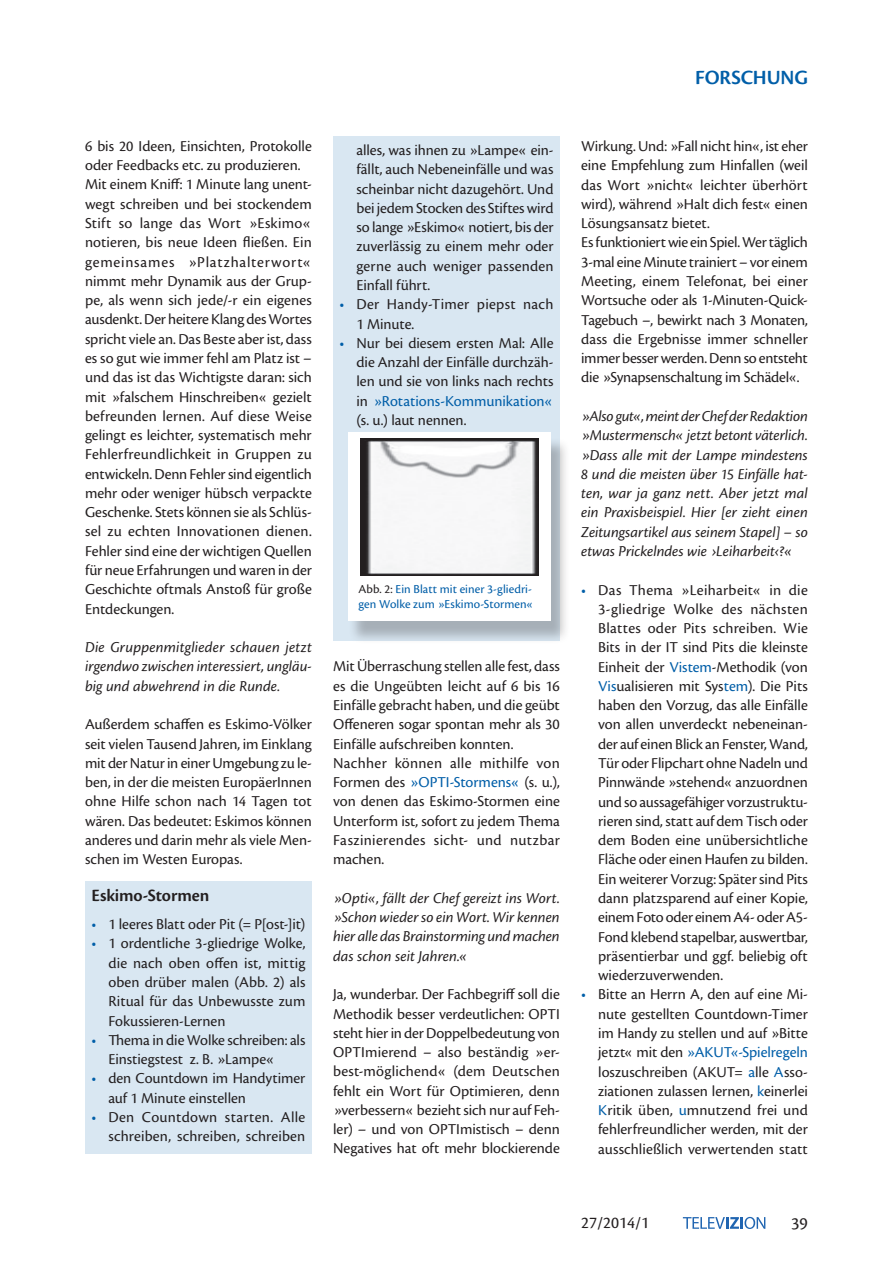
<style>
.page{position:relative;width:893px;height:1263px;background:#fff}
.page>*{position:absolute;margin:0;border:0;box-sizing:border-box;transform-origin:0 0}
.t1{font:600 21px "Cronos Pro";color:#005ea8}
.t2{font:600 18px "Cronos Pro";letter-spacing:-.005em;color:#231f20}
.t3{font:18px "Cronos Pro";color:#231f20}
.t4{font:17.25px "Cronos Pro";color:#231f20}
.t5{font:15.75px/19.4px "Cronos Pro";color:#231f20;text-align:justify}
.t6{font:italic 15.75px/19.4px "Cronos Pro";color:#231f20;text-align:justify}
.t7{font:15.75px/19.4px "Cronos Pro";letter-spacing:.02em;color:#231f20}
.t8{font:12.75px/15.3px "Cronos Pro";letter-spacing:.005em;color:#005ea8}
.s1{color:#005ea8}
.s2{color:#231f20}
</style>
<div class="page">
<div style="left:333px;top:136px;width:227px;height:505px;background:#d9e7f2"></div>
<div style="left:85px;top:881px;width:227px;height:272px;background:#d9e7f2"></div>
<div style="left:348px;top:436px;width:222px;height:207px;background:#231f20;opacity:.28"></div>
<div style="left:348px;top:432px;width:203px;height:189px;background:#fff"></div>
<img style="left:361px;top:439px;width:177px;height:136px">
<svg style="left:683px;top:1217px;width:82px;height:12px"></svg>
<h1 class="t1" style="left:695px;top:65px;width:12px">FORS</h1>
<h1 class="t1" style="left:741px;top:65px;width:69px">CHUNG</h1>
<p class="t5" style="left:85px;top:136px;width:228px;text-align:left">6 bis 20 Ideen, Einsichten, Protokolle oder Feedbacks etc. zu produzieren.<br>Mit einem Kniff: 1 Minute lang unent&shy;wegt schreiben und bei stockendem Stift so lange das Wort »Eskimo« notieren, bis neue Ideen fließen. Ein gemeinsames »Platzhalterwort« nimmt mehr Dynamik aus der Grup&shy;pe, als wenn sich jede/-r ein eigenes ausdenkt. Der heitere Klang des Wortes spricht viele an. Das Beste aber ist, dass es so gut wie immer fehl am Platz ist – und das ist das Wichtigste daran: sich mit »falschem Hinschreiben« gezielt befreunden lernen. Auf diese Weise gelingt es leichter, systematisch mehr Fehlerfreundlichkeit in Gruppen zu entwickeln. Denn Fehler sind eigentlich mehr oder weniger hübsch verpackte Geschenke. Stets können sie als Schlüs&shy;sel zu echten Innovationen dienen.<br>Fehler sind eine der wichtigen Quellen für neue Erfahrungen und waren in der Geschichte oftmals Anstoß für große Entdeckungen.</p>
<p class="t6" style="left:85px;top:638px;width:228px">Die Gruppenmitglieder schauen jetzt irgendwo zwischen interessiert, ungläu&shy;big und abwehrend in die Runde.</p>
<p class="t5" style="left:85px;top:715px;width:228px">Außerdem schaffen es Eskimo-Völker seit vielen Tausend Jahren, im Einklang mit der Natur in einer Umgebung zu le&shy;ben, in der die meisten EuropäerInnen ohne Hilfe schon nach 14 Tagen tot wären. Das bedeutet: Eskimos können anderes und darin mehr als viele Men&shy;schen im Westen Europas.</p>
<p class="t2" style="left:91px;top:885px;width:119px">Eskimo-Stormen</p>
<p class="t5" style="left:91px;top:915px;width:216px"><span class="s1">•</span> 1 leeres Blatt oder Pit (= P[ost-]it)</p>
<p class="t5" style="left:108px;top:934px;width:199px;text-indent:-17px"><span class="s1">•</span> 1 ordentliche 3-gliedrige Wolke, die nach oben offen ist, mittig oben drüber malen (Abb. 2) als Ritual für das Unbewusste zum Fokussieren-Lernen</p>
<p class="t5" style="left:108px;top:1030px;width:198px;text-indent:-17px"><span class="s1">•</span> Thema in die Wolke schreiben: als<br>Einstiegstest z. B. »Lampe«</p>
<p class="t5" style="left:108px;top:1069px;width:199px;text-indent:-17px"><span class="s1">•</span> den Countdown im Handytimer auf 1 Minute einstellen</p>
<p class="t5" style="left:91px;top:1107px;width:216px;text-align:right"><span class="s1">•</span> Den Countdown starten. Alle schreiben, schreiben, schreiben</p>
<p class="t5" style="left:356px;top:140px;width:199px">alles, was ihnen zu »Lampe« ein&shy;fällt, auch Nebeneinfälle und was scheinbar nicht dazugehört. Und bei jedem Stocken des Stiftes wird so lange »Eskimo« notiert, bis der zuverlässig zu einem mehr oder gerne auch weniger passenden Einfall führt.</p>
<p class="t7" style="left:356px;top:295px;width:199px;text-indent:-17px"><span class="s1">•</span> Der Handy-Timer piepst nach<br>1 Minute.</p>
<p class="t5" style="left:356px;top:333px;width:199px;text-indent:-17px"><span class="s1">•</span> Nur bei diesem ersten Mal: Alle die Anzahl der Einfälle durchzäh&shy;len und sie von links nach rechts in <span class="s1">»Rotations-Kommunikation« </span>(s. u.) laut nennen.</p>
<p class="t8" style="left:359px;top:581px;width:177px"><span class="s2">Abb. 2:</span> Ein Blatt mit einer 3-gliedri&shy;gen Wolke zum »Eskimo-Stormen«</p>
<p class="t5" style="left:333px;top:657px;width:228px;text-align:left">Mit Überraschung stellen alle fest, dass es die Ungeübten leicht auf 6 bis 16<br>Einfälle gebracht haben, und die geübt Offeneren sogar spontan mehr als 30<br>Einfälle aufschreiben konnten.<br>Nachher können alle mithilfe von Formen des <span class="s1">»OPTI-Stormens«</span> (s. u.), von denen das Eskimo-Stormen eine Unterform ist, sofort zu jedem Thema Faszinierendes sicht- und nutzbar machen.</p>
<p class="t6" style="left:333px;top:888px;width:228px">»Opti«, fällt der Chef gereizt ins Wort. »Schon wieder so ein Wort. Wir kennen hier alle das Brainstorming und machen das schon seit Jahren.«</p>
<p class="t5" style="left:333px;top:985px;width:228px">Ja, wunderbar. Der Fachbegriff soll die Methodik besser verdeutlichen: OPTI steht hier in der Doppelbedeutung von OPTImierend – also beständig »er&shy;best-möglichend« (dem Deutschen fehlt ein Wort für Optimieren, denn »verbessern« bezieht sich nur auf Feh&shy;ler) – und von OPTImistisch – denn Negatives hat oft mehr blockierende</p>
<p class="t5" style="left:581px;top:137px;width:228px;text-align:left">Wirkung. Und: »Fall nicht hin«, ist eher eine Empfehlung zum Hinfallen (weil das Wort »nicht« leichter überhört wird), während »Halt dich fest« einen Lösungsansatz bietet.<br>Es funktioniert wie ein Spiel. Wer täglich 3-mal eine Minute trainiert – vor einem Meeting, einem Telefonat, bei einer Wortsuche oder als 1-Minuten-Quick-Tagebuch –, bewirkt nach 3 Monaten, dass die Ergebnisse immer schneller immer besser werden. Denn so entsteht die »Synapsenschaltung im Schädel«.</p>
<p class="t6" style="left:581px;top:407px;width:228px">»Also gut«, meint der Chef der Redaktion »Mustermensch« jetzt betont väterlich. »Dass alle mit der Lampe mindestens 8 und die meisten über 15 Einfälle hat&shy;ten, war ja ganz nett. Aber jetzt mal ein Praxisbeispiel. Hier [er zieht einen Zeitungsartikel aus seinem Stapel] – so etwas Prickelndes wie ›Leiharbeit‹?«</p>
<p class="t5" style="left:598px;top:580px;width:211px;text-indent:-17px"><span class="s1">•</span> Das Thema »Leiharbeit« in die 3-gliedrige Wolke des nächsten Blattes oder Pits schreiben. Wie Bits in der IT sind Pits die kleinste Einheit der <span class="s1">Vistem</span>-Methodik (von <span class="s1">Vis</span>ualisieren mit Sys<span class="s1">tem</span>). Die Pits haben den Vorzug, das alle Einfälle von allen unverdeckt nebeneinan&shy;der auf einen Blick an Fenster, Wand, Tür oder Flipchart ohne Nadeln und Pinnwände »stehend« anzuordnen und so aussagefähiger vorzustruktu&shy;rieren sind, statt auf dem Tisch oder dem Boden eine unübersichtliche Fläche oder einen Haufen zu bilden.<br>Ein weiterer Vorzug: Später sind Pits dann platzsparend auf einer Kopie, einem Foto oder einem A4- oder A5- Fond klebend stapelbar, auswertbar, präsentierbar und ggf. beliebig oft wiederzuverwenden.</p>
<p class="t5" style="left:598px;top:985px;width:211px;text-indent:-17px"><span class="s1">•</span> Bitte an Herrn A, den auf eine Mi&shy;nute gestellten Countdown-Timer im Handy zu stellen und auf »Bitte jetzt« mit den <span class="s1">»AKUT«-Spielregeln </span>loszuschreiben (AKUT= <span class="s1">a</span>lle <span class="s1">A</span>sso&shy;ziationen zulassen lernen, <span class="s1">k</span>einerlei <span class="s1">K</span>ritik üben, <span class="s1">u</span>mnutzend frei und fehlerfreundlicher werden, mit der ausschließlich verwertenden statt</p>
<p class="t4" style="left:581px;top:1213px;width:70px">27/2014/1</p>
<p class="t3" style="left:791px;top:1213px;width:18px">39</p>
</div>
